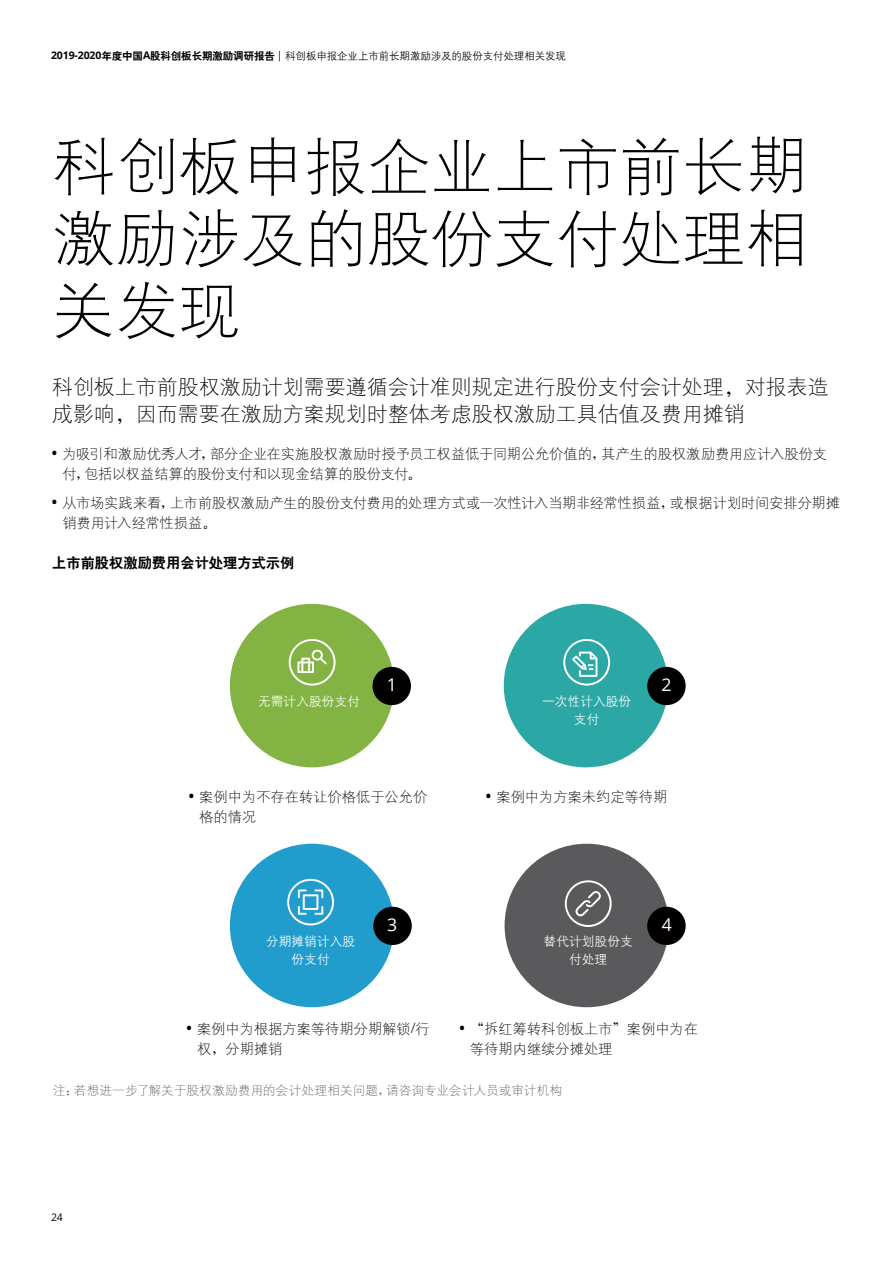
<style>
.page{position:relative;width:893px;height:1263px;background:#fff}
.page>*{position:absolute;margin:0;border:0;box-sizing:border-box;transform-origin:0 0}
.t1{font:63px/72px "H Yg 1 gj";color:#000;text-align:justify}
.t2{font:21px/27px "H Yg 1 gj";color:#000}
.t3{font:17.55px "Open Sans";color:#fff}
.t4{font:14.25px/20.2px "H Yg 1 gj";color:#000}
.t5{font:14.25px "H Yb 2 gj";color:#000}
.t6{font:12.75px "H Yg 1 gj";letter-spacing:-.005em;color:#5f6369}
.t7{font:12.75px/18px "H Yg 2 gj";color:#fff;text-align:center}
.t8{font:10.5px "H Yg 2 gj";letter-spacing:-.01em;color:#000}
.t9{font:10.5px "Open Sans";color:#000}
.s1{font-family:"Open Sans";font-weight:700}
.s2{font-family:"H Yb 2 gj"}
.s3{font-family:"Open Sans"}
.s4{font-family:"H Ya 6 gj"}
.s5{font-family:"Open Sans";font-weight:300}
</style>
<div class="page">
<div style="left:230px;top:604px;width:164px;height:163px;background:#83b443;border-radius:50%"></div>
<div style="left:372px;top:667px;width:39px;height:38px;background:#030000;border-radius:50%"></div>
<div style="left:504px;top:604px;width:164px;height:163px;background:#2ba7a5;border-radius:50%"></div>
<div style="left:647px;top:667px;width:39px;height:38px;background:#030000;border-radius:50%"></div>
<div style="left:230px;top:844px;width:164px;height:163px;background:#209ccd;border-radius:50%"></div>
<div style="left:373px;top:907px;width:39px;height:38px;background:#030000;border-radius:50%"></div>
<div style="left:505px;top:844px;width:164px;height:163px;background:#5a595b;border-radius:50%"></div>
<div style="left:647px;top:907px;width:39px;height:38px;background:#030000;border-radius:50%"></div>
<svg style="left:289px;top:639px;width:47px;height:47px"></svg>
<svg style="left:563px;top:639px;width:47px;height:47px"></svg>
<svg style="left:287px;top:879px;width:47px;height:46px"></svg>
<svg style="left:565px;top:880px;width:47px;height:47px"></svg>
<p class="t8" style="left:51px;top:51px;width:516px"><span class="s1">2019-2020</span><span class="s2">年度中国</span><span class="s1">A</span><span class="s2">股科创板长期激励调研报告</span> <span class="s3">|</span> 科创板申报企业上市前长期激励涉及的股份支付处理相关发现</p>
<h1 class="t1" style="left:52px;top:130px;width:757px">科创板申报企业上市前长期激励涉及的股份支付处理相关发现</h1>
<h2 class="t2" style="left:52px;top:373px;width:778px">科创板上市前股权激励计划需要遵循会计准则规定进行股份支付会计处理<span class="s4">，</span>对报表造成影响<span class="s4">，</span>因而需要在激励方案规划时整体考虑股权激励工具估值及费用摊销</h2>
<p class="t4" style="left:63px;top:443px;width:766px;text-indent:-11px"><span class="s1">•</span> 为吸引和激励优秀人才<span class="s4">，</span>部分企业在实施股权激励时授予员工权益低于同期公允价值的<span class="s4">，</span>其产生的股权激励费用应计入股份支付<span class="s4">，</span>包括以权益结算的股份支付和以现金结算的股份支付<span class="s4">。</span></p>
<p class="t4" style="left:63px;top:492px;width:779px;text-indent:-11px"><span class="s1">•</span> 从市场实践来看<span class="s4">，</span>上市前股权激励产生的股份支付费用的处理方式或一次性计入当期非经常性损益<span class="s4">，</span>或根据计划时间安排分期摊销费用计入经常性损益<span class="s4">。</span></p>
<p class="t5" style="left:52px;top:555px;width:244px">上市前股权激励费用会计处理方式示例</p>
<p class="t7" style="left:258px;top:692px;width:103px">无需计入股份支付</p>
<p class="t3" style="left:387px;top:673px;width:12px">1</p>
<p class="t3" style="left:661px;top:673px;width:12px">2</p>
<p class="t7" style="left:542px;top:692px;width:91px">一次性计入股份支付</p>
<p class="t4" style="left:199px;top:786px;width:229px;text-indent:-11px"><span class="s1">•</span> 案例中为不存在转让价格低于公允价格的情况</p>
<p class="t4" style="left:486px;top:786px;width:183px"><span class="s1">•</span> 案例中为方案未约定等待期</p>
<p class="t7" style="left:266px;top:932px;width:91px">分期摊销计入股份支付</p>
<p class="t3" style="left:387px;top:913px;width:12px">3</p>
<p class="t3" style="left:662px;top:913px;width:12px">4</p>
<p class="t7" style="left:544px;top:932px;width:91px">替代计划股份支付处理</p>
<p class="t4" style="left:470px;top:1018px;width:229px;text-indent:-11px"><span class="s1">•</span> <span class="s4">“</span>拆红筹转科创板上市<span class="s4">”</span>案例中为在等待期内继续分摊处理</p>
<p class="t6" style="left:53px;top:1084px;width:511px">注<span class="s4">：</span>若想进一步了解关于股权激励费用的会计处理相关问题<span class="s4">，</span>请咨询专业会计人员或审计机构</p>
<p class="t4" style="left:197px;top:1018px;width:234px;text-indent:-11px"><span class="s1">•</span> 案例中为根据方案等待期分期解锁<span class="s5">/</span>行权<span class="s4">，</span>分期摊销</p>
<p class="t9" style="left:51px;top:1210px;width:13px">24</p>
</div>
